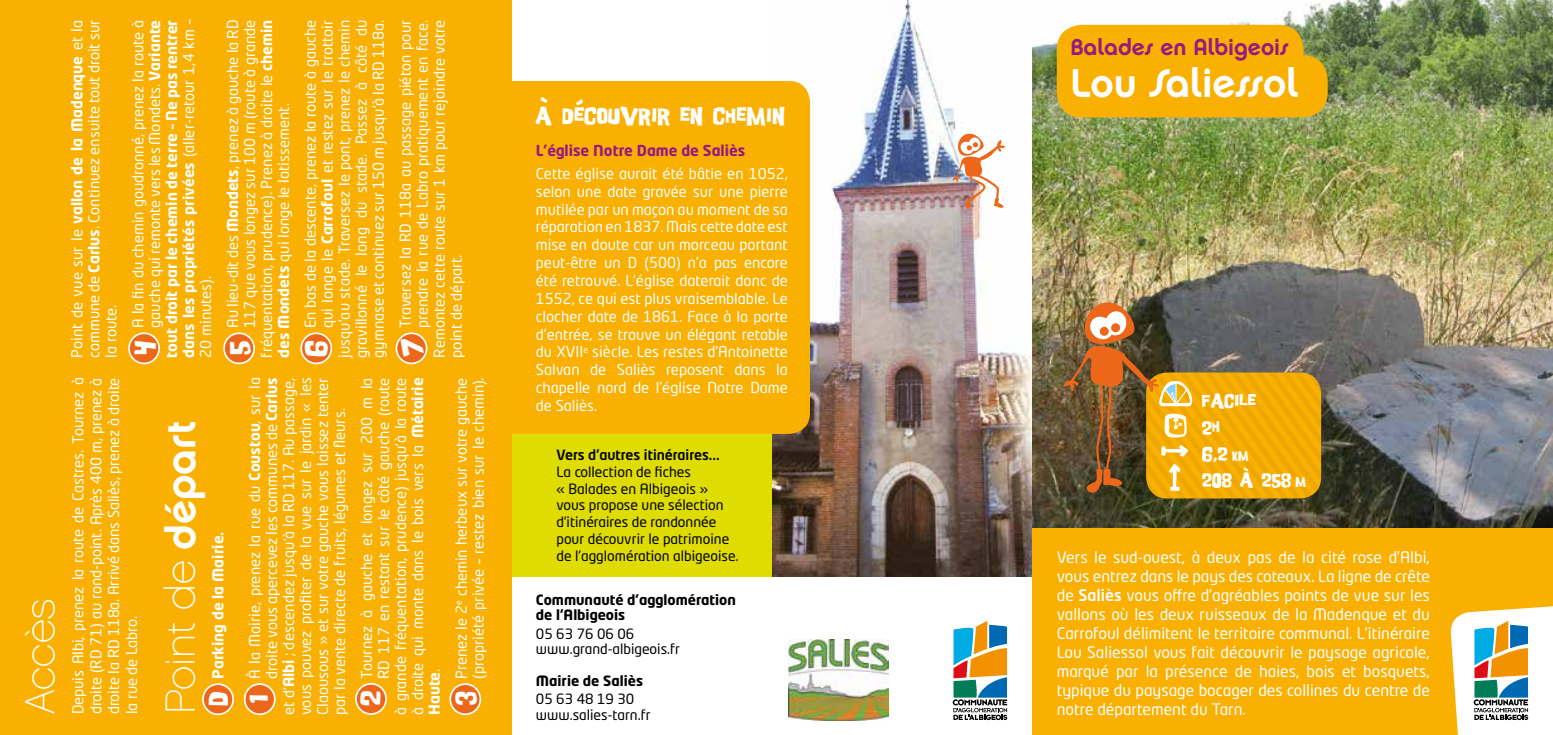
<style>
.page{position:relative;width:1553px;height:735px;background:#fff}
.page>*{position:absolute;margin:0;border:0;box-sizing:border-box;transform-origin:0 0}
.t1{font:42px "Chalet Paris Nineteen Sixty";color:#fff}
.t2{font:40.25px "Chalet New York Nineteen Seventy";color:#fff}
.t3{font:23.62px/41.6px "Good Girl";color:#fff}
.t4{font:22.75px "Chalet New York Nineteen Seventy";color:#951b81}
.t5{font:19.25px "Good Girl";letter-spacing:.03em;color:#fff}
.t6{font:15.75px/18.9px "Neo Tech Std";color:#fff;text-align:justify}
.t7{font:15.75px/26.2px "Good Girl";letter-spacing:.03em;color:#fff}
.t8{font:14.88px/17.8px "Neo Tech Std";color:#fff;text-align:justify}
.t9{font:700 14.88px "Neo Tech Std";color:#fff}
.t10{font:700 14.88px "Neo Tech Std";color:#951b81}
.t11{font:14px/16.8px "Neo Tech Std";color:#000}
.t12{font:700 14px/15.8px "Neo Tech Std";color:#000}
.t13{font:500 14px "Neo Tech Std";color:#000}
.s1{font-weight:700}
.s2{font-weight:400}
.s3{font-family:"Chalet New York Nineteen Seventy"}
.s4{font-size:14px}
.s5{font-size:10.5px}
.s6{font-weight:500}
</style>
<div class="page">
<img style="left:771px;top:0;width:261px;height:576px">
<svg style="left:788px;top:640px;width:101px;height:81px"></svg>
<img style="left:788px;top:639px;width:100px;height:80px">
<div style="left:511px;top:434px;width:260px;height:142px;background:#dedc00"></div>
<div style="left:473px;top:81px;width:337px;height:352px;background:#f9b000;border-radius:21px"></div>
<svg style="left:952px;top:620px;width:56px;height:101px"></svg>
<svg style="left:952px;top:130px;width:55px;height:79px"></svg>
<img style="left:1032px;top:0;width:521px;height:527px">
<div style="left:1032px;top:527px;width:521px;height:207px;background:#f9b000"></div>
<div style="left:0;top:0;width:511px;height:734px;background:#f9b000"></div>
<div style="left:1057px;top:25px;width:246px;height:92px;background:#f9b000;border-radius:25px"></div>
<div style="left:1057px;top:55px;width:270px;height:62px;background:#f9b000;border-radius:25px"></div>
<svg style="left:1450px;top:606px;width:103px;height:128px;background:#d1d2be"></svg>
<div style="left:203px;top:683px;width:30px;height:30px;background:#ec671a;border-radius:50%"></div>
<div style="left:202px;top:683px;width:32px;height:31px;border:2px solid #fff;border-radius:50%"></div>
<div style="left:245px;top:683px;width:30px;height:30px;background:#ec671a;border-radius:50%"></div>
<div style="left:244px;top:682px;width:32px;height:32px;border:2px solid #fff;border-radius:50%"></div>
<div style="left:356px;top:683px;width:30px;height:30px;background:#ec671a;border-radius:50%"></div>
<div style="left:355px;top:682px;width:32px;height:32px;border:2px solid #fff;border-radius:50%"></div>
<div style="left:450px;top:683px;width:30px;height:30px;background:#ec671a;border-radius:50%"></div>
<div style="left:449px;top:682px;width:32px;height:32px;border:2px solid #fff;border-radius:50%"></div>
<div style="left:129px;top:333px;width:30px;height:30px;background:#ec671a;border-radius:50%"></div>
<div style="left:128px;top:332px;width:32px;height:32px;border:2px solid #fff;border-radius:50%"></div>
<div style="left:224px;top:333px;width:30px;height:30px;background:#ec671a;border-radius:50%"></div>
<div style="left:223px;top:332px;width:32px;height:32px;border:2px solid #fff;border-radius:50%"></div>
<div style="left:301px;top:333px;width:30px;height:30px;background:#ec671a;border-radius:50%"></div>
<div style="left:300px;top:332px;width:32px;height:32px;border:2px solid #fff;border-radius:50%"></div>
<div style="left:396px;top:333px;width:30px;height:30px;background:#ec671a;border-radius:50%"></div>
<div style="left:396px;top:332px;width:31px;height:32px;border:2px solid #fff;border-radius:50%"></div>
<svg style="left:1062px;top:299px;width:259px;height:199px;background:#a67e2d"></svg>
<div style="left:1100px;top:326px;width:9px;height:9px;background:#ec671a;border-radius:50%"></div>
<div style="left:1111px;top:323px;width:9px;height:9px;background:#ec671a;border-radius:50%"></div>
<svg style="left:540px;top:97px;width:8px;height:6px"></svg>
<svg style="left:576px;top:99px;width:7px;height:6px"></svg>
<h1 class="t1" style="left:16px;top:714px;width:117px;rotate:-90deg">Accès</h1>
<p class="t8" style="left:68px;top:357px;width:339px;line-height:17px;rotate:-90deg">Point de vue sur le <span class="s1">vallon de la Madenque</span> et la commune de <span class="s1">Carlus</span>. Continuez ensuite tout droit sur la route.</p>
<p class="t8" style="left:129px;top:327px;width:309px;rotate:-90deg">A la fin du chemin goudronné, prenez la route à</p>
<p class="t8" style="left:146px;top:327px;width:309px;rotate:-90deg">gauche qui remonte vers les Mondets. <span class="s1">Variante</span></p>
<p class="t9" style="left:162px;top:357px;width:339px;rotate:-90deg">tout droit par le chemin de terre – Ne pas rentrer</p>
<p class="t9" style="left:179px;top:357px;width:339px;rotate:-90deg">dans les propriétés privées <span class="s2">(aller-retour 1,4 km –</span></p>
<p class="t8" style="left:302px;top:357px;width:339px;line-height:17px;text-align:right;rotate:-90deg">En bas de la descente, prenez la route à gauche<br>qui longe le <span class="s1">Carrofoul</span> et restez sur le trottoir jusqu’au stade. Traversez le pont, prenez le chemin gravillonné le long du stade. Passez à côté du gymnase et continuez sur 150 m jusqu’à la RD 118a.</p>
<p class="t8" style="left:396px;top:328px;width:309px;rotate:-90deg">Traversez la RD 118a au passage piéton pour</p>
<p class="t8" style="left:413px;top:328px;width:309px;rotate:-90deg">prendre la rue de Labro pratiquement en face.</p>
<p class="t8" style="left:430px;top:357px;width:339px;rotate:-90deg">Remontez cette route sur 1 km pour rejoindre votre</p>
<p class="t8" style="left:223px;top:328px;width:309px;rotate:-90deg">Au lieu-dit des <span class="s1">Mondets</span>, prenez à gauche la RD</p>
<p class="t8" style="left:240px;top:328px;width:309px;rotate:-90deg">117 que vous longez sur 100 m (route à grande</p>
<p class="t8" style="left:257px;top:357px;width:339px;rotate:-90deg">fréquentation, prudence). Prenez à droite le <span class="s1">chemin</span></p>
<p class="t8" style="left:274px;top:357px;width:256px;rotate:-90deg"><span class="s1">des Mondets</span> qui longe le lotissement.</p>
<p class="t8" style="left:447px;top:357px;width:104px;rotate:-90deg">point de départ.</p>
<p class="t8" style="left:197px;top:357px;width:83px;rotate:-90deg">20 minutes).</p>
<h3 class="t3" style="left:124px;top:355px;width:16px;rotate:-90deg">4</h3>
<h3 class="t3" style="left:219px;top:355px;width:15px;rotate:-90deg">5</h3>
<h3 class="t3" style="left:296px;top:357px;width:18px;rotate:-90deg">6</h3>
<h3 class="t3" style="left:391px;top:357px;width:20px;rotate:-90deg">7</h3>
<p class="t8" style="left:69px;top:714px;width:338px;rotate:-90deg">Depuis Albi, prenez la route de Castres. Tournez à droite (RD 71) au rond-point. Après 400 m, prenez à droite la RD 118a. Arrivé dans Saliès, prenez à droite la rue de Labro.</p>
<p class="t8" style="left:246px;top:678px;width:303px;rotate:-90deg">À la Mairie, prenez la rue du <span class="s1">Coustou</span>, sur la</p>
<p class="t8" style="left:263px;top:678px;width:303px;rotate:-90deg">droite vous apercevez les communes de <span class="s1">Carlus</span></p>
<p class="t8" style="left:280px;top:714px;width:339px;rotate:-90deg">et d’<span class="s1">Albi</span> ; descendez jusqu’à la RD 117. Au passage,</p>
<p class="t8" style="left:297px;top:714px;width:339px;rotate:-90deg">vous pouvez profiter de la vue sur le jardin « les</p>
<p class="t8" style="left:314px;top:714px;width:339px;rotate:-90deg">Claousous » et sur votre gauche vous laissez tenter</p>
<p class="t8" style="left:357px;top:678px;width:303px;rotate:-90deg">Tournez à gauche et longez sur 200 m la</p>
<p class="t8" style="left:374px;top:678px;width:303px;rotate:-90deg">RD 117 en restant sur le côté gauche (route</p>
<p class="t8" style="left:391px;top:714px;width:339px;rotate:-90deg">à grande fréquentation, prudence) jusqu’à la route</p>
<p class="t8" style="left:408px;top:714px;width:339px;rotate:-90deg">à droite qui monte dans le bois vers la <span class="s1">Métairie</span></p>
<p class="t8" style="left:453px;top:678px;width:303px;line-height:17px;rotate:-90deg">Prenez le 2<sup>e</sup> chemin herbeux sur votre gauche (propriété privée – restez bien sur le chemin).</p>
<p class="t8" style="left:331px;top:714px;width:308px;rotate:-90deg">par la vente directe de fruits, légumes et fleurs.</p>
<h1 class="t1" style="left:156px;top:714px;width:294px;rotate:-90deg">Point de <span class="s3">départ</span></h1>
<p class="t9" style="left:208px;top:678px;width:149px;rotate:-90deg">Parking de la Mairie.</p>
<p class="t9" style="left:425px;top:714px;width:48px;rotate:-90deg">Haute<span class="s2">.</span></p>
<h3 class="t3" style="left:198px;top:705px;width:16px;rotate:-90deg">D<br>1</h3>
<h3 class="t3" style="left:351px;top:705px;width:16px;rotate:-90deg">2</h3>
<h3 class="t3" style="left:445px;top:705px;width:16px;rotate:-90deg">3</h3>
<p class="t5" style="left:536px;top:106px;width:250px">A DECOUVRIR EN CHEMIN</p>
<p class="t10" style="left:536px;top:141px;width:211px">L’église Notre Dame de Saliès</p>
<p class="t8" style="left:536px;top:164px;width:254px">Cette église aurait été bâtie en 1052, selon une date gravée sur une pierre mutilée par un maçon au moment de sa réparation en 1837. Mais cette date est mise en doute car un morceau portant peut-être un D (500) n’a pas encore été retrouvé. L’église daterait donc de 1552, ce qui est plus vraisemblable. Le clocher date de 1861. Face à la porte d’entrée, se trouve un élégant retable du XVII<sup>e</sup> siècle. Les restes d’Antoinette Salvan de Saliès reposent dans la chapelle nord de l’église Notre Dame de Saliès.</p>
<p class="t13" style="left:556px;top:445px;width:165px">Vers d’autres itinéraires...</p>
<p class="t11" style="left:556px;top:462px;width:184px">La collection de fiches<br>« Balades en Albigeois » vous propose une sélection d’itinéraires de randonnée pour découvrir le patrimoine de l’agglomération albigeoise.</p>
<p class="t12" style="left:536px;top:591px;width:201px">Communauté d’agglomération de l’Albigeois</p>
<p class="t11" style="left:536px;top:625px;width:146px;line-height:15.8px">05 63 76 06 06 www.grand-albigeois.fr</p>
<p class="t12" style="left:536px;top:672px;width:109px">Mairie de Saliès</p>
<p class="t11" style="left:536px;top:690px;width:116px;line-height:15.8px">05 63 48 19 30 www.salies-tarn.fr</p>
<h3 class="t4" style="left:1070px;top:33px;width:220px">Balades en Albigeois</h3>
<h2 class="t2" style="left:1070px;top:58px;width:229px">Lou Saliessol</h2>
<p class="t7" style="left:1202px;top:388px;width:106px">FACILE<br>2<span class="s4">H<br></span>6,2 <span class="s5">KM<br></span>208 A 258 <span class="s5">M</span></p>
<p class="t6" style="left:1057px;top:547px;width:375px">Vers le sud-ouest, à deux pas de la cité rose d’Albi, vous entrez dans le pays des coteaux. La ligne de crête de <span class="s6">Saliès</span> vous offre d’agréables points de vue sur les vallons où les deux ruisseaux de la Madenque et du Carrofoul délimitent le territoire communal. L’itinéraire Lou Saliessol vous fait découvrir le paysage agricole, marqué par la présence de haies, bois et bosquets, typique du paysage bocager des collines du centre de notre département du Tarn.</p>
</div>
